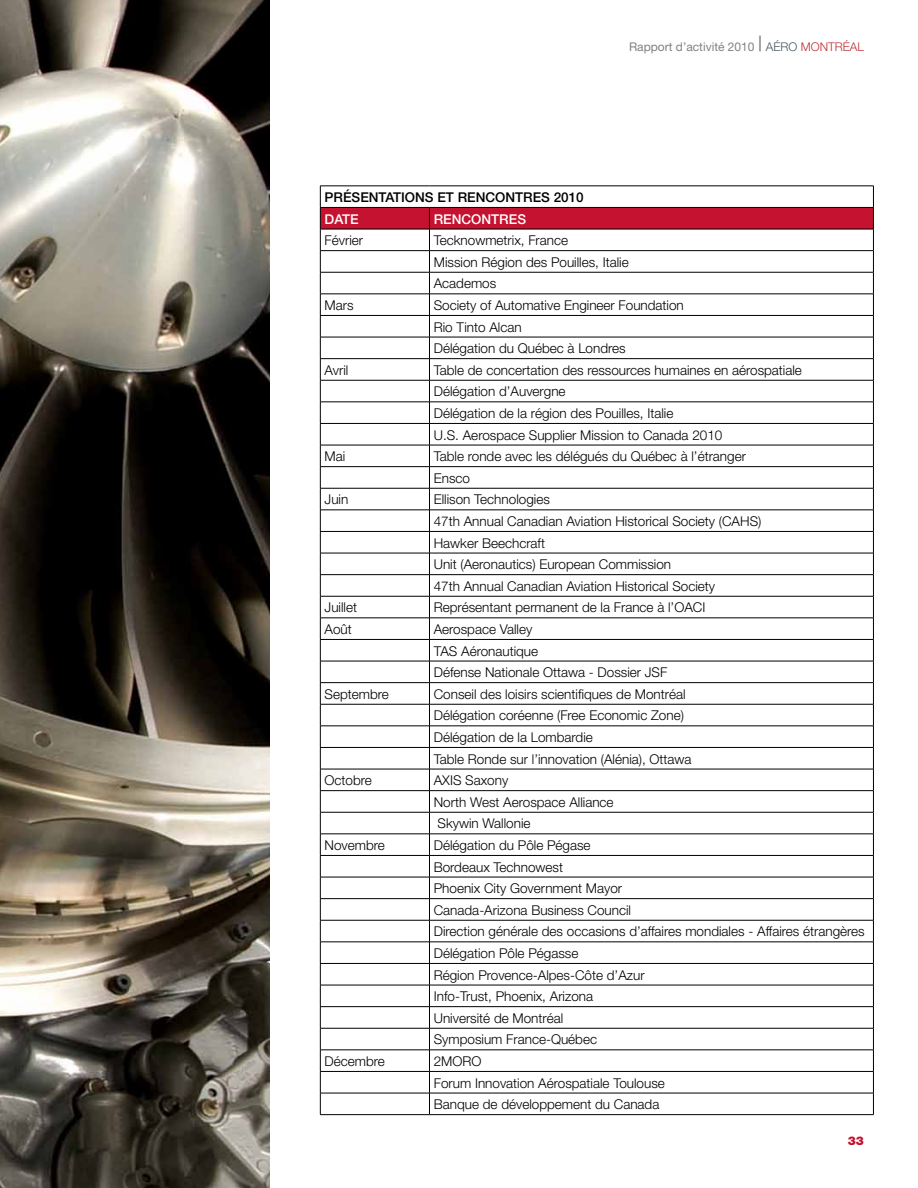
<style>
.page{position:relative;width:918px;height:1188px;background:#fff}
.page>*{position:absolute;margin:0;border:0;box-sizing:border-box;transform-origin:0 0}
.t1{font:300 13.5px/21.6px "Helvetica Neue";color:#000}
.t2{font:500 13.5px "Helvetica Neue";color:#000}
.t3{font:500 13.5px "Helvetica Neue";color:#fff}
.t4{font:12px "Helvetica Neue";color:#808285}
.t5{font:900 12px "Helvetica Neue";color:#c41230}
.s1{font-size:21px}
.s2{font-weight:300;color:#455560}
.s3{font-weight:300;color:#bd2f37}
</style>
<div class="page">
<svg style="left:320px;top:186px;width:554px;height:928px"></svg>
<hr style="left:320px;top:1114px;width:109px;height:1px;background:#000">
<hr style="left:429px;top:1114px;width:445px;height:1px;background:#000">
<img style="left:0;top:0;width:270px;height:1188px">
<p class="t4" style="left:629px;top:40px;width:232px">Rapport d’activité 2010 <span class="s1">|</span> <span class="s2">Aéro</span> <span class="s3">Montréal</span></p>
<p class="t2" style="left:325px;top:189px;width:19px">PRÉSENTATIONS</p>
<p class="t2" style="left:437px;top:189px;width:31px">ET RENCONTRES</p>
<p class="t2" style="left:554px;top:189px;width:32px">2010</p>
<p class="t3" style="left:325px;top:211px;width:36px">DATE</p>
<p class="t3" style="left:434px;top:211px;width:94px">RENCONTRES</p>
<p class="t1" style="left:325px;top:229px;width:40px">Février</p>
<p class="t1" style="left:434px;top:229px;width:197px">Tecknowmetrix, France<br>Mission Région des Pouilles, Italie<br>Academos</p>
<p class="t1" style="left:325px;top:294px;width:30px">Mars</p>
<p class="t1" style="left:434px;top:294px;width:252px">Society of Automative Engineer Foundation<br>Rio Tinto Alcan<br>Délégation du Québec à Londres</p>
<p class="t1" style="left:325px;top:359px;width:25px">Avril</p>
<p class="t1" style="left:434px;top:359px;width:370px">Table de concertation des ressources humaines en aérospatiale Délégation d’Auvergne<br>Délégation de la région des Pouilles, Italie<br>U.S. Aerospace Supplier Mission to Canada 2010</p>
<p class="t1" style="left:325px;top:445px;width:22px">Mai</p>
<p class="t1" style="left:434px;top:445px;width:314px">Table ronde avec les délégués du Québec à l’étranger<br>Ensco</p>
<p class="t1" style="left:325px;top:488px;width:25px">Juin</p>
<p class="t1" style="left:434px;top:488px;width:329px">Ellison Technologies<br>47th Annual Canadian Aviation Historical Society (CAHS)<br>Hawker Beechcraft<br>Unit (Aeronautics) European Commission<br>47th Annual Canadian Aviation Historical Society</p>
<p class="t1" style="left:325px;top:596px;width:34px">Juillet</p>
<p class="t1" style="left:434px;top:596px;width:249px">Représentant permanent de la France à l’OACI</p>
<p class="t1" style="left:325px;top:618px;width:29px">Août</p>
<p class="t1" style="left:434px;top:618px;width:235px">Aerospace Valley<br>TAS Aéronautique<br>Défense Nationale Ottawa - Dossier JSF</p>
<p class="t1" style="left:325px;top:683px;width:66px">Septembre</p>
<p class="t1" style="left:434px;top:683px;width:259px">Conseil des loisirs scientifiques de Montréal Délégation coréenne (Free Economic Zone)<br>Délégation de la Lombardie<br>Table Ronde sur l’innovation (Alénia), Ottawa</p>
<p class="t1" style="left:325px;top:769px;width:49px">Octobre</p>
<p class="t1" style="left:434px;top:769px;width:181px">AXIS Saxony<br>North West Aerospace Alliance<br>Skywin Wallonie</p>
<p class="t1" style="left:325px;top:834px;width:62px">Novembre</p>
<p class="t1" style="left:434px;top:834px;width:432px">Délégation du Pôle Pégase<br>Bordeaux Technowest<br>Phoenix City Government Mayor<br>Canada-Arizona Business Council<br>Direction générale des occasions d’affaires mondiales - Affaires étrangères Délégation Pôle Pégasse<br>Région Provence-Alpes-Côte d’Azur<br>Info-Trust, Phoenix, Arizona<br>Université de Montréal<br>Symposium France-Québec</p>
<p class="t1" style="left:325px;top:1050px;width:62px">Décembre</p>
<p class="t1" style="left:434px;top:1050px;width:233px">2MORO<br>Forum Innovation Aérospatiale Toulouse<br>Banque de développement du Canada</p>
<p class="t5" style="left:848px;top:1134px;width:18px">33</p>
</div>
